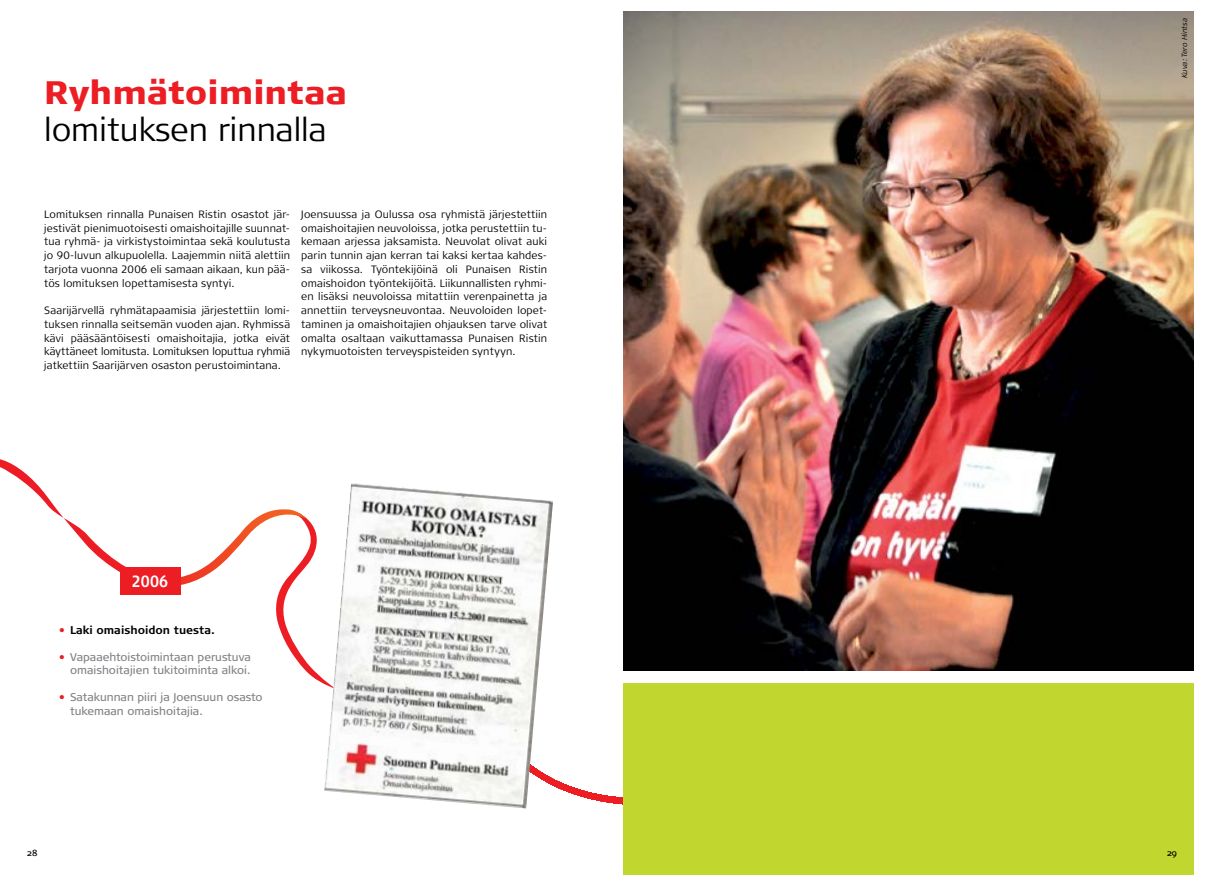
<style>
.page{position:relative;width:1205px;height:886px;background:#fff}
.page>*{position:absolute;margin:0;border:0;box-sizing:border-box;transform-origin:0 0}
.t1{font:300 32.5px "Signa Column";color:#000}
.t2{font:900 32.5px "Signa Column";color:#ed1d24}
.t3{font:700 16.25px "Signa Column";color:#fff;scale:.88 1}
.t4{font:11.25px/13.5px "Signa Column";color:#808285;text-align:right}
.t5{font:700 11.25px "Signa Column";color:#000}
.t6{font:300 10.62px/13.8px "Signa Column";letter-spacing:.015em;color:#000;text-align:justify}
.t7{font:8.75px "Signa Normal";color:#000}
.t8{font:italic 300 7.5px "Signa Column";color:#000}
.s1{color:#ed1d24}
.s2{font-weight:700;color:#ed1d24}
</style>
<div class="page">
<svg style="left:276px;top:520px;width:48px;height:164px"></svg>
<svg style="left:522px;top:619px;width:136px;height:209px"></svg>
<svg style="left:0;top:459px;width:308px;height:128px"></svg>
<div style="left:624px;top:684px;width:570px;height:191px;background:#c1d72f"></div>
<div style="left:120px;top:567px;width:60px;height:28px;background:#ed1d24"></div>
<img style="left:624px;top:11px;width:570px;height:660px">
<img style="left:324px;top:483px;width:229px;height:325px">
<h1 class="t2" style="left:44px;top:72px;width:304px">Ryhmätoimintaa</h1>
<h1 class="t1" style="left:44px;top:112px;width:284px">lomituksen rinnalla</h1>
<p class="t6" style="left:44px;top:207px;width:247px">Lomituksen rinnalla Punaisen Ristin osastot jär&shy;jestivät pienimuotoisesti omaishoitajille suunnat&shy;tua ryhmä- ja virkistystoimintaa sekä koulutusta jo 90-luvun alkupuolella. Laajemmin niitä alettiin tarjota vuonna 2006 eli samaan aikaan, kun pää&shy;tös lomituksen lopettamisesta syntyi.</p>
<p class="t6" style="left:44px;top:303px;width:247px">Saarijärvellä ryhmätapaamisia järjestettiin lomi&shy;tuksen rinnalla seitsemän vuoden ajan. Ryhmissä kävi pääsääntöisesti omaishoitajia, jotka eivät käyttäneet lomitusta. Lomituksen loputtua ryhmiä jatkettiin Saarijärven osaston perustoimintana.</p>
<p class="t6" style="left:301px;top:207px;width:247px">Joensuussa ja Oulussa osa ryhmistä järjestettiin omaishoitajien neuvoloissa, jotka perustettiin tu&shy;kemaan arjessa jaksamista. Neuvolat olivat auki parin tunnin ajan kerran tai kaksi kertaa kahdes&shy;sa viikossa. Työntekijöinä oli Punaisen Ristin omaishoidon työntekijöitä. Liikunnallisten ryhmi&shy;en lisäksi neuvoloissa mitattiin verenpainetta ja annettiin terveysneuvontaa. Neuvoloiden lopet&shy;taminen ja omaishoitajien ohjauksen tarve olivat omalta osaltaan vaikuttamassa Punaisen Ristin nykymuotoisten terveyspisteiden syntyyn.</p>
<h2 class="t3" style="left:132px;top:572px;width:43px">2006</h2>
<p class="t5" style="left:59px;top:623px;width:157px"><span class="s1">•</span> Laki omaishoidon tuesta.</p>
<p class="t4" style="left:59px;top:650px;width:193px"><span class="s2">•</span> Vapaaehtoistoimintaan perustuva omaishoitajien tukitoiminta alkoi.</p>
<p class="t4" style="left:70px;top:691px;width:194px;text-align:left;text-indent:-11px"><span class="s2">•</span> Satakunnan piiri ja Joensuun osasto tukemaan omaishoitajia.</p>
<p class="t7" style="left:27px;top:847px;width:12px">28</p>
<p class="t8" style="left:1180px;top:78px;width:61px;rotate:-90deg">Kuva: Tero Hintsa</p>
<p class="t7" style="left:1166px;top:847px;width:12px">29</p>
</div>
